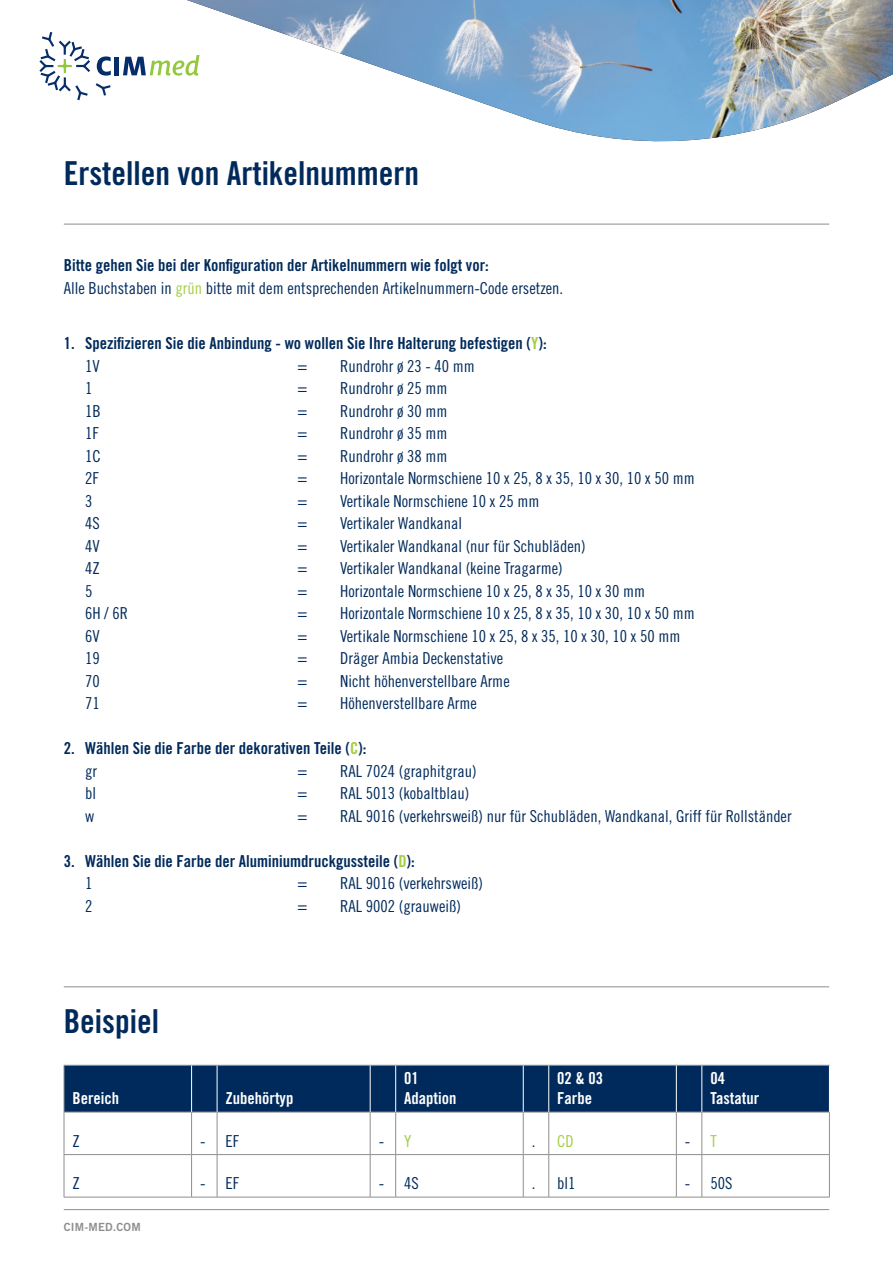
<style>
.page{position:relative;width:893px;height:1263px;background:#fff}
.page>*{position:absolute;margin:0;border:0;box-sizing:border-box;transform-origin:0 0}
.t1{font:33px "Trade Gothic LT Std Bd Cn 20";color:#002a5b}
.t2{font:16.5px "Trade Gothic LT Std Cn 18";color:#002a5b}
.t3{font:16.5px "Trade Gothic LT Std Bd Cn 20";color:#002a5b}
.t4{font:16.5px/19.5px "Trade Gothic LT Std Bd Cn 20";color:#fff}
.t5{font:16.5px "Trade Gothic LT Std Cn 18";color:#a5ce44}
.t6{font:11.25px "Trade Gothic LT Std Bd 2";letter-spacing:.02em;color:#8e8e8f}
.s1{color:#a5ce44}
</style>
<div class="page">
<hr style="left:64px;top:224px;width:765px;height:1px;background:#8e8e8f">
<hr style="left:64px;top:1209px;width:765px;height:1px;background:#8e8e8f">
<svg style="left:96px;top:83px;width:15px;height:13px"></svg>
<svg style="left:97px;top:56px;width:14px;height:20px"></svg>
<div style="left:114px;top:57px;width:5px;height:18px;background:#052d69"></div>
<svg style="left:123px;top:56px;width:64px;height:20px"></svg>
<svg style="left:39px;top:32px;width:51px;height:68px"></svg>
<hr style="left:64px;top:1112px;width:1px;height:42px;background:#8e8e8f">
<hr style="left:191px;top:1112px;width:1px;height:42px;background:#8e8e8f">
<hr style="left:217px;top:1112px;width:1px;height:42px;background:#8e8e8f">
<hr style="left:370px;top:1112px;width:1px;height:42px;background:#8e8e8f">
<hr style="left:395px;top:1112px;width:1px;height:42px;background:#8e8e8f">
<hr style="left:523px;top:1112px;width:1px;height:42px;background:#8e8e8f">
<hr style="left:548px;top:1112px;width:1px;height:42px;background:#8e8e8f">
<hr style="left:676px;top:1112px;width:1px;height:42px;background:#8e8e8f">
<hr style="left:702px;top:1112px;width:1px;height:42px;background:#8e8e8f">
<hr style="left:829px;top:1112px;width:1px;height:42px;background:#8e8e8f">
<hr style="left:64px;top:1154px;width:128px;height:1px;background:#8e8e8f">
<hr style="left:64px;top:1155px;width:1px;height:42px;background:#8e8e8f">
<svg style="left:192px;top:1154px;width:25px;height:1px"></svg>
<hr style="left:191px;top:1155px;width:1px;height:42px;background:#8e8e8f">
<hr style="left:217px;top:1154px;width:153px;height:1px;background:#8e8e8f">
<hr style="left:217px;top:1155px;width:1px;height:42px;background:#8e8e8f">
<svg style="left:370px;top:1154px;width:26px;height:1px"></svg>
<hr style="left:370px;top:1155px;width:1px;height:42px;background:#8e8e8f">
<hr style="left:396px;top:1154px;width:127px;height:1px;background:#8e8e8f">
<hr style="left:395px;top:1155px;width:1px;height:42px;background:#8e8e8f">
<svg style="left:523px;top:1154px;width:26px;height:1px"></svg>
<hr style="left:523px;top:1155px;width:1px;height:42px;background:#8e8e8f">
<hr style="left:549px;top:1154px;width:127px;height:1px;background:#8e8e8f">
<hr style="left:548px;top:1155px;width:1px;height:42px;background:#8e8e8f">
<svg style="left:676px;top:1154px;width:26px;height:1px"></svg>
<hr style="left:676px;top:1155px;width:1px;height:42px;background:#8e8e8f">
<hr style="left:702px;top:1154px;width:128px;height:1px;background:#8e8e8f">
<hr style="left:702px;top:1155px;width:1px;height:42px;background:#8e8e8f">
<hr style="left:829px;top:1155px;width:1px;height:42px;background:#8e8e8f">
<hr style="left:64px;top:1197px;width:128px;height:1px;background:#8e8e8f">
<svg style="left:192px;top:1197px;width:25px;height:1px"></svg>
<hr style="left:217px;top:1197px;width:153px;height:1px;background:#8e8e8f">
<svg style="left:370px;top:1197px;width:26px;height:1px"></svg>
<hr style="left:396px;top:1197px;width:127px;height:1px;background:#8e8e8f">
<svg style="left:523px;top:1197px;width:26px;height:1px"></svg>
<hr style="left:549px;top:1197px;width:127px;height:1px;background:#8e8e8f">
<svg style="left:676px;top:1197px;width:26px;height:1px"></svg>
<hr style="left:702px;top:1197px;width:128px;height:1px;background:#8e8e8f">
<svg style="left:64px;top:1065px;width:765px;height:48px;background:#08305e"></svg>
<hr style="left:702px;top:1112px;width:128px;height:1px;background:#8e8e8f">
<hr style="left:191px;top:1065px;width:1px;height:47px;background:#fff">
<hr style="left:217px;top:1065px;width:1px;height:47px;background:#fff">
<hr style="left:370px;top:1065px;width:1px;height:47px;background:#fff">
<hr style="left:395px;top:1065px;width:1px;height:47px;background:#fff">
<hr style="left:523px;top:1065px;width:1px;height:47px;background:#fff">
<hr style="left:548px;top:1065px;width:1px;height:47px;background:#fff">
<hr style="left:676px;top:1065px;width:1px;height:47px;background:#fff">
<hr style="left:702px;top:1065px;width:1px;height:47px;background:#fff">
<img style="left:187px;top:0;width:706px;height:142px">
<hr style="left:64px;top:986px;width:765px;height:1px;background:#8e8e8f">
<h1 class="t1" style="left:64px;top:154px;width:357px">Erstellen von Artikelnummern</h1>
<p class="t3" style="left:64px;top:255px;width:427px">Bitte gehen Sie bei der Konfiguration der Artikelnummern wie folgt vor:</p>
<p class="t2" style="left:64px;top:278px;width:501px">Alle Buchstaben in <span class="s1">grün</span> bitte mit dem entsprechenden Artikelnummern-Code ersetzen.</p>
<p class="t3" style="left:64px;top:333px;width:484px">1. Spezifizieren Sie die Anbindung - wo wollen Sie Ihre Halterung befestigen (<span class="s1">Y</span>):</p>
<p class="t2" style="left:85px;top:356px;width:16px">1V</p>
<p class="t2" style="left:298px;top:356px;width:11px">=</p>
<p class="t2" style="left:340px;top:356px;width:136px">Rundrohr ø 23 - 40 mm</p>
<p class="t2" style="left:85px;top:378px;width:9px">1</p>
<p class="t2" style="left:298px;top:378px;width:11px">=</p>
<p class="t2" style="left:340px;top:378px;width:109px">Rundrohr ø 25 mm</p>
<p class="t2" style="left:85px;top:401px;width:17px">1B</p>
<p class="t2" style="left:298px;top:401px;width:11px">=</p>
<p class="t2" style="left:340px;top:401px;width:109px">Rundrohr ø 30 mm</p>
<p class="t2" style="left:85px;top:423px;width:15px">1F</p>
<p class="t2" style="left:298px;top:423px;width:11px">=</p>
<p class="t2" style="left:340px;top:423px;width:109px">Rundrohr ø 35 mm</p>
<p class="t2" style="left:85px;top:446px;width:17px">1C</p>
<p class="t2" style="left:298px;top:446px;width:11px">=</p>
<p class="t2" style="left:340px;top:446px;width:109px">Rundrohr ø 38 mm</p>
<p class="t2" style="left:85px;top:468px;width:15px">2F</p>
<p class="t2" style="left:298px;top:468px;width:11px">=</p>
<p class="t2" style="left:340px;top:468px;width:356px">Horizontale Normschiene 10 x 25, 8 x 35, 10 x 30, 10 x 50 mm</p>
<p class="t2" style="left:85px;top:491px;width:9px">3</p>
<p class="t2" style="left:298px;top:491px;width:11px">=</p>
<p class="t2" style="left:340px;top:491px;width:201px">Vertikale Normschiene 10 x 25 mm</p>
<p class="t2" style="left:85px;top:513px;width:16px">4S</p>
<p class="t2" style="left:298px;top:513px;width:11px">=</p>
<p class="t2" style="left:340px;top:513px;width:123px">Vertikaler Wandkanal</p>
<p class="t2" style="left:85px;top:536px;width:16px">4V</p>
<p class="t2" style="left:298px;top:536px;width:11px">=</p>
<p class="t2" style="left:340px;top:536px;width:247px">Vertikaler Wandkanal (nur für Schubläden)</p>
<p class="t2" style="left:85px;top:558px;width:16px">4Z</p>
<p class="t2" style="left:298px;top:558px;width:11px">=</p>
<p class="t2" style="left:340px;top:558px;width:224px">Vertikaler Wandkanal (keine Tragarme)</p>
<p class="t2" style="left:85px;top:581px;width:9px">5</p>
<p class="t2" style="left:298px;top:581px;width:11px">=</p>
<p class="t2" style="left:340px;top:581px;width:307px">Horizontale Normschiene 10 x 25, 8 x 35, 10 x 30 mm</p>
<p class="t2" style="left:85px;top:603px;width:45px">6H / 6R</p>
<p class="t2" style="left:298px;top:603px;width:11px">=</p>
<p class="t2" style="left:340px;top:603px;width:356px">Horizontale Normschiene 10 x 25, 8 x 35, 10 x 30, 10 x 50 mm</p>
<p class="t2" style="left:85px;top:626px;width:16px">6V</p>
<p class="t2" style="left:298px;top:626px;width:11px">=</p>
<p class="t2" style="left:340px;top:626px;width:342px">Vertikale Normschiene 10 x 25, 8 x 35, 10 x 30, 10 x 50 mm</p>
<p class="t2" style="left:85px;top:648px;width:16px">19</p>
<p class="t2" style="left:298px;top:648px;width:11px">=</p>
<p class="t2" style="left:340px;top:648px;width:165px">Dräger Ambia Deckenstative</p>
<p class="t2" style="left:85px;top:671px;width:16px">70</p>
<p class="t2" style="left:298px;top:671px;width:11px">=</p>
<p class="t2" style="left:340px;top:671px;width:171px">Nicht höhenverstellbare Arme</p>
<p class="t2" style="left:85px;top:693px;width:16px">71</p>
<p class="t2" style="left:298px;top:693px;width:11px">=</p>
<p class="t2" style="left:340px;top:693px;width:138px">Höhenverstellbare Arme</p>
<p class="t3" style="left:64px;top:738px;width:304px">2. Wählen Sie die Farbe der dekorativen Teile (<span class="s1">C</span>):</p>
<p class="t2" style="left:85px;top:761px;width:13px">gr</p>
<p class="t2" style="left:298px;top:761px;width:11px">=</p>
<p class="t2" style="left:340px;top:761px;width:138px">RAL 7024 (graphitgrau)</p>
<p class="t2" style="left:85px;top:783px;width:12px">bl</p>
<p class="t2" style="left:298px;top:783px;width:11px">=</p>
<p class="t2" style="left:340px;top:783px;width:131px">RAL 5013 (kobaltblau)</p>
<p class="t2" style="left:85px;top:806px;width:11px">w</p>
<p class="t2" style="left:298px;top:806px;width:11px">=</p>
<p class="t2" style="left:340px;top:806px;width:453px">RAL 9016 (verkehrsweiß) nur für Schubläden, Wandkanal, Griff für Rollständer</p>
<p class="t3" style="left:64px;top:851px;width:353px">3. Wählen Sie die Farbe der Aluminiumdruckgussteile (<span class="s1">D</span>):</p>
<p class="t2" style="left:85px;top:873px;width:9px">1</p>
<p class="t2" style="left:298px;top:873px;width:11px">=</p>
<p class="t2" style="left:340px;top:873px;width:144px">RAL 9016 (verkehrsweiß)</p>
<p class="t2" style="left:85px;top:896px;width:9px">2</p>
<p class="t2" style="left:298px;top:896px;width:11px">=</p>
<p class="t2" style="left:340px;top:896px;width:122px">RAL 9002 (grauweiß)</p>
<h1 class="t1" style="left:64px;top:1001px;width:97px">Beispiel</h1>
<p class="t4" style="left:73px;top:1088px;width:48px">Bereich</p>
<p class="t4" style="left:226px;top:1088px;width:69px">Zubehörtyp</p>
<p class="t4" style="left:404px;top:1068px;width:54px">01<br>Adaption</p>
<p class="t4" style="left:557px;top:1068px;width:47px">02 &amp; 03<br>Farbe</p>
<p class="t4" style="left:710px;top:1068px;width:50px">04<br>Tastatur</p>
<p class="t2" style="left:73px;top:1131px;width:9px">Z</p>
<p class="t2" style="left:200px;top:1131px;width:41px">- EF</p>
<p class="t2" style="left:379px;top:1131px;width:34px">- <span class="s1">Y</span></p>
<p class="t2" style="left:532px;top:1131px;width:5px">.</p>
<p class="t5" style="left:557px;top:1131px;width:18px">CD</p>
<p class="t2" style="left:685px;top:1131px;width:33px">- <span class="s1">T</span></p>
<p class="t2" style="left:73px;top:1174px;width:9px">Z</p>
<p class="t2" style="left:200px;top:1174px;width:41px">- EF</p>
<p class="t2" style="left:379px;top:1174px;width:42px">- 4S</p>
<p class="t2" style="left:532px;top:1174px;width:5px">.</p>
<p class="t2" style="left:557px;top:1174px;width:20px">bl1</p>
<p class="t2" style="left:685px;top:1174px;width:49px">- 50S</p>
<p class="t6" style="left:64px;top:1220px;width:78px">CIM-MED.COM</p>
</div>
